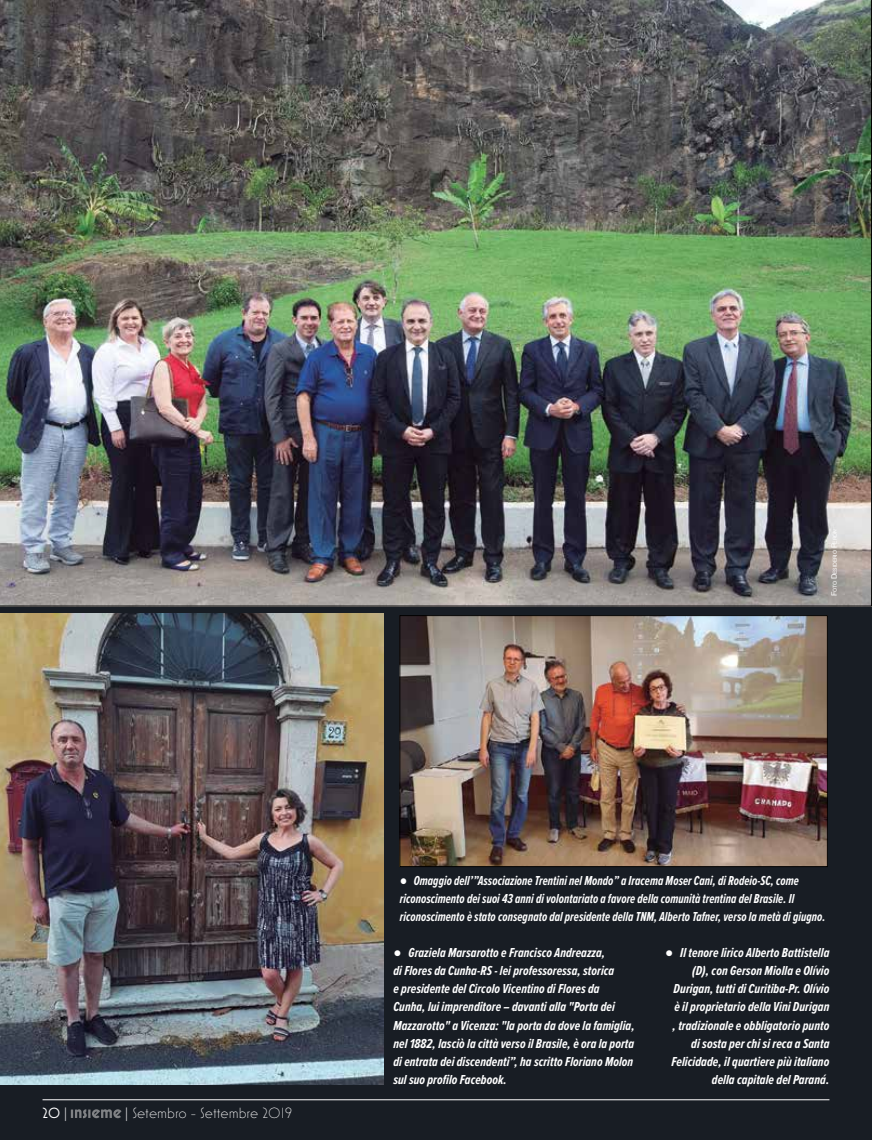
<style>
.page{position:relative;width:872px;height:1140px;background:#181d24}
.page>*{position:absolute;margin:0;border:0;box-sizing:border-box;transform-origin:0 0}
.t1{font:300 15px "Mostra Nuova";color:#fff}
.t2{font:15px "Mostra Nuova";color:#fff}
.t3{font:italic 700 13.5px/18.1px "Proxima Nova Ex Cn";letter-spacing:.005em;color:#fff;text-align:right}
.t4{font:italic 700 13.5px/18.1px "Proxima Nova Ex Cn";letter-spacing:.005em;color:#fff;scale:.93 1}
.t5{font:5.25px "Arial";letter-spacing:-.035em;color:#fff}
.s1{font-size:7.5px}
.s2{font-family:"Times New Roman"}
.s3{font-family:"Times New Roman";font-weight:400}
</style>
<div class="page">
<svg style="left:71px;top:1109px;width:50px;height:9px"></svg>
<hr style="left:43px;top:1099px;width:786px;height:1px;background:#fff">
<img style="left:0;top:0;width:871px;height:606px">
<img style="left:0;top:613px;width:383px;height:471px">
<img style="left:401px;top:617px;width:424px;height:247px">
<div style="left:399px;top:615px;width:428px;height:251px;border:1px solid #000"></div>
<p class="t5" style="left:831px;top:596px;width:69px;rotate:-90deg"><span class="s1">F</span>oto <span class="s1">D</span>esiderio <span class="s1">P</span>eron</p>
<p class="t2" style="left:43px;top:1104px;width:26px">20 <span class="s2">|</span></p>
<p class="t1" style="left:125px;top:1104px;width:168px"><span class="s3">|</span> Setembro - Settembre 2019</p>
<p class="t4" style="left:400px;top:871px;width:459px"><span class="s2">●</span> Omaggio dell’”Associazione Trentini nel Mondo” a Iracema Moser Cani, di Rodeio-SC, come riconoscimento dei suoi 43 anni di volontariato a favore della comunità trentina del Brasile. Il riconoscimento è stato consegnato dal presidente della TNM, Alberto Tafner, verso la metà di giugno.</p>
<p class="t3" style="left:393px;top:943px;width:243px;text-align:left"><span class="s2">●</span> Graziela Marsarotto e Francisco Andreazza,<br>di Flores da Cunha-RS - lei professoressa, storica<br>e presidente del Circolo Vicentino di Flores da Cunha, lui imprenditore – davanti alla "Porta dei Mazzarotto" a Vicenza: "la porta da dove la famiglia, nel 1882, lasciò la città verso il Brasile, è ora la porta di entrata dei discendenti”, ha scritto Floriano Molon sul suo profilo Facebook.</p>
<p class="t3" style="left:665px;top:943px;width:166px"><span class="s2">●</span> Il tenore lirico Alberto Battistella (D), con Gerson Miolla e Olívio Durigan, tutti di Curitiba-Pr. Olívio è il proprietario della Vini Durigan<br>, tradizionale e obbligatorio punto di sosta per chi si reca a Santa Felicidade, il quartiere più italiano della capitale del Paraná.</p>
</div>
